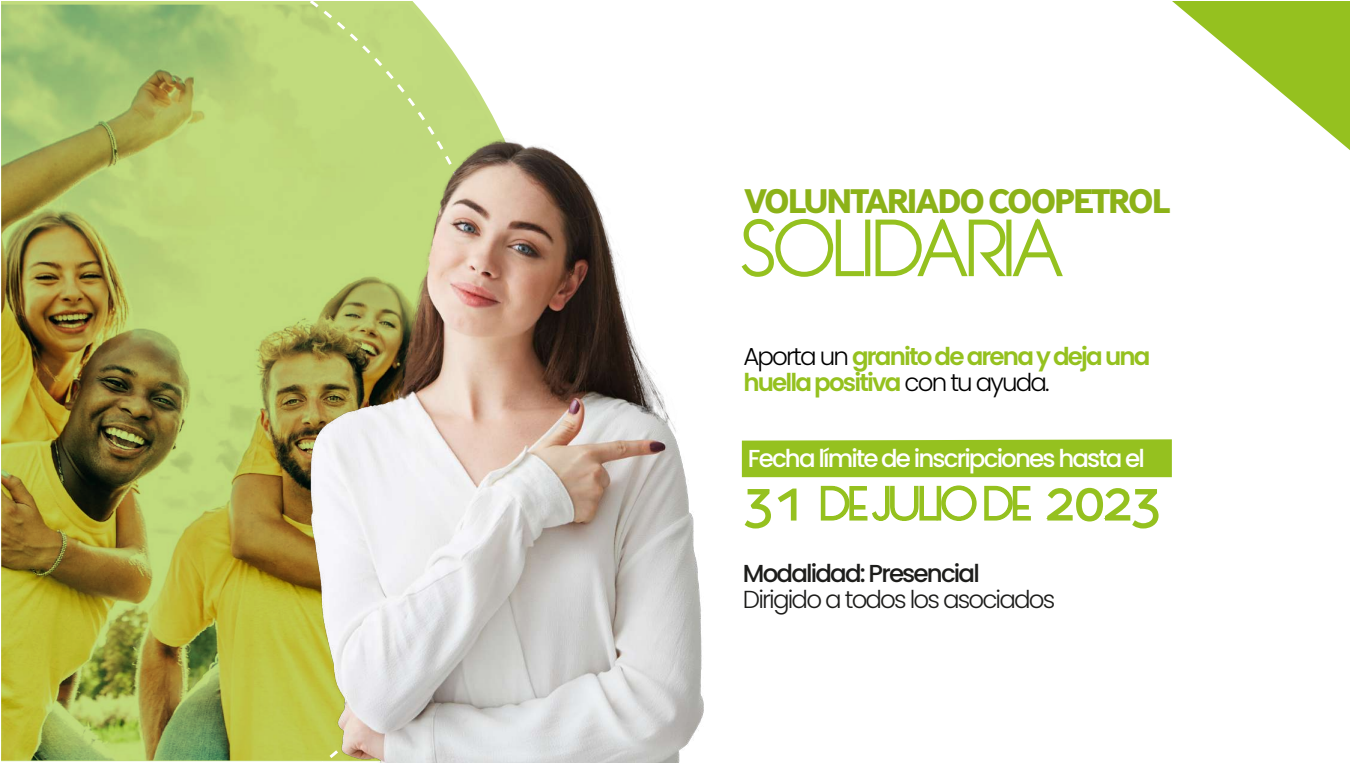
<style>
.page{position:relative;width:1350px;height:763px;background:#fff}
.page>*{position:absolute;margin:0;border:0;box-sizing:border-box;transform-origin:0 0}
.t1{font:700 34px "Ministry";letter-spacing:-.075em;color:#8cb218;scale:1.06 1}
.t2{font:600 24.5px/26.2px "Poppins";letter-spacing:-.075em;color:#95c11f}
.t3{font:500 24.5px "Poppins";letter-spacing:-.075em;color:#fff}
.t4{font:300 24.5px "Poppins";letter-spacing:-.075em;color:#1d1d1b}
.t5{font:500 24.5px "Poppins";letter-spacing:-.075em;color:#1d1d1b}
.s1{font-weight:300;color:#000}
</style>
<div class="page">
<img style="left:1px;top:1px;width:467px;height:760px">
<svg style="left:1172px;top:1px;width:178px;height:73px"></svg>
<img style="left:234px;top:74px;width:1116px;height:688px">
<h1 class="t1" style="left:744px;top:178px;width:404px">VOLUNTARIADO COOPETROL</h1>
<p class="t2" style="left:743px;top:343px;width:409px"><span class="s1">Aporta un</span> granito de arena y deja una huella positiva <span class="s1">con tu ayuda.</span></p>
<p class="t3" style="left:748px;top:444px;width:398px">Fecha límite de inscripciones hasta el</p>
<p class="t5" style="left:743px;top:559px;width:238px">Modalidad: Presencial</p>
<p class="t4" style="left:743px;top:585px;width:314px">Dirigido a todos los asociados</p>
</div>
